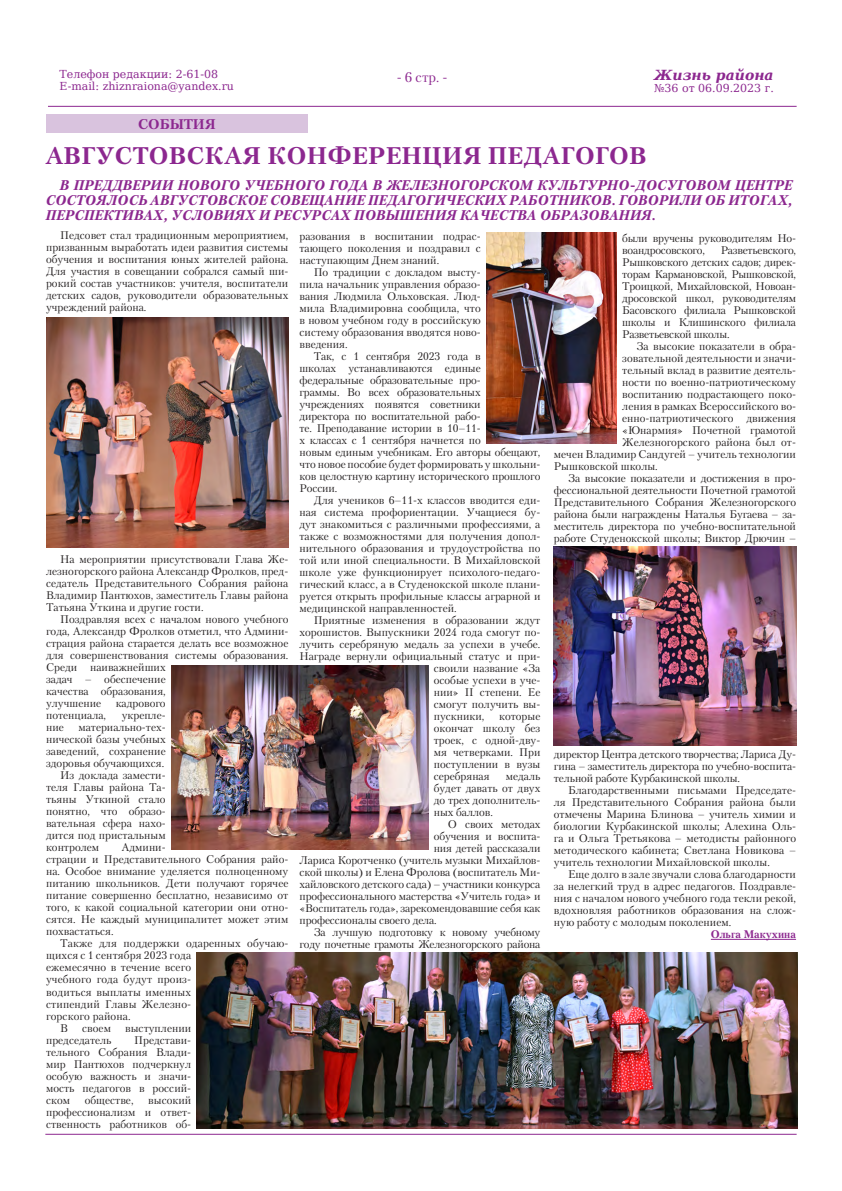
<style>
.page{position:relative;width:842px;height:1191px;background:#fff}
.page>*{position:absolute;margin:0;border:0;box-sizing:border-box;transform-origin:0 0}
.Заголовок{font:700 24px "Petersburg C";letter-spacing:.02em;color:#8c278f}
.Врезка{font:italic 700 14px/15px "Petersburg C";color:#8c278f;text-align:justify}
.t1{font:italic 700 14px "DejaVu Serif";color:#8c278f}
.t2{font:14px "Petersburg C";color:#8c278f}
.t3{font:700 14px "Petersburg C";color:#8c278f}
.Текст{font:11px/12px "Petersburg C";color:#231f20;text-align:justify}
.Текст-2{font:11px/12px "Petersburg C";letter-spacing:-.02em;color:#231f20;text-align:right}
.t4{font:11px "DejaVu Serif";color:#8c278f}
.Подпись{font:700 11px "Petersburg C";color:#8c278f}
</style>
<div class="page">
<hr style="left:48px;top:106px;width:749px;height:1px;background:#8c278f">
<hr style="left:45px;top:1133px;width:752px;height:1px;background:#8c278f">
<div style="left:46px;top:114px;width:261px;height:19px;background:#d9c3de"></div>
<hr style="left:711px;top:939px;width:85px;height:1px;background:#8c278f">
<img style="left:197px;top:952px;width:600px;height:176px">
<img style="left:486px;top:232px;width:131px;height:212px">
<img style="left:554px;top:546px;width:243px;height:199px">
<img style="left:46px;top:318px;width:242px;height:229px">
<img style="left:171px;top:666px;width:257px;height:183px">
<p class="t4" style="left:60px;top:66px;width:160px">Телефон редакции: 2-61-08</p>
<p class="t4" style="left:60px;top:78px;width:176px">E-mail: zhiznraiona@yandex.ru</p>
<p class="t3" style="left:138px;top:116px;width:79px">СОБЫТИЯ</p>
<p class="t2" style="left:397px;top:68px;width:52px">- 6 стр. -</p>
<p class="t1" style="left:654px;top:64px;width:121px">Жизнь района</p>
<p class="t4" style="left:654px;top:80px;width:121px">№36 от 06.09.2023 г.</p>
<p class="Заголовок" style="left:45px;top:141px;width:603px">АВГУСТОВСКАЯ КОНФЕРЕНЦИЯ ПЕДАГОГОВ</p>
<p class="Врезка" style="left:45px;top:177px;width:749px;text-indent:14px">В ПРЕДДВЕРИИ НОВОГО УЧЕБНОГО ГОДА В ЖЕЛЕЗНОГОРСКОМ КУЛЬТУРНО-ДОСУГОВОМ ЦЕНТРЕ СОСТОЯЛОСЬ АВГУСТОВСКОЕ СОВЕЩАНИЕ ПЕДАГОГИЧЕСКИХ РАБОТНИКОВ. ГОВОРИЛИ ОБ ИТОГАХ, ПЕРСПЕКТИВАХ, УСЛОВИЯХ И РЕСУРСАХ ПОВЫШЕНИЯ КАЧЕСТВА ОБРАЗОВАНИЯ.</p>
<p class="Текст" style="left:299px;top:230px;width:183px">разования в воспитании подрас&shy;тающего поколения и поздравил с наступающим Днем знаний.</p>
<p class="Текст" style="left:299px;top:266px;width:183px;text-indent:14px">По традиции с докладом высту&shy;пила начальник управления образо&shy;вания Людмила Ольховская. Люд&shy;мила Владимировна сообщила, что в новом учебном году в российскую систему образования вводятся ново&shy;введения.</p>
<p class="Текст" style="left:299px;top:350px;width:242px;text-align:left;text-indent:14px">Так, с 1 сентября 2023 года в<br>школах устанавливаются единые федеральные образовательные про-<br>граммы. Во всех образовательных учреждениях появятся советники<br>директора по воспитательной рабо-<br>те. Преподавание истории в 10–11-<br>х классах с 1 сентября начнется по<br>новым единым учебникам. Его авторы обещают, что новое пособие будет формировать у школьни&shy;ков целостную картину исторического прошлого России.</p>
<p class="Текст" style="left:299px;top:494px;width:242px;text-indent:14px">Для учеников 6–11-х классов вводится еди&shy;ная система профориентации. Учащиеся бу&shy;дут знакомиться с различными профессиями, а также с возможностями для получения допол&shy;нительного образования и трудоустройства по той или иной специальности. В Михайловской школе уже функционирует психолого-педаго&shy;гический класс, а в Студенокской школе плани&shy;руется открыть профильные классы аграрной и медицинской направленностей.</p>
<p class="Текст" style="left:314px;top:614px;width:228px">Приятные изменения в образовании ждут</p>
<p class="Текст" style="left:299px;top:626px;width:242px">хорошистов. Выпускники 2024 года смогут по-</p>
<p class="Текст" style="left:299px;top:638px;width:242px">лучить серебряную медаль за успехи в учебе.</p>
<p class="Текст" style="left:299px;top:650px;width:242px">Награде вернули официальный статус и при-</p>
<p class="Текст" style="left:434px;top:662px;width:108px">своили название «За</p>
<p class="Текст" style="left:434px;top:674px;width:108px">особые успехи в уче-</p>
<p class="Текст" style="left:434px;top:686px;width:108px">нии» II степени. Ее</p>
<p class="Текст" style="left:434px;top:698px;width:108px">смогут получить вы-</p>
<p class="Текст" style="left:434px;top:710px;width:52px">пускники,</p>
<p class="Текст" style="left:46px;top:229px;width:244px;text-indent:14px">Педсовет стал традиционным мероприятием, призванным выработать идеи развития системы обучения и воспитания юных жителей района.<br>Для участия в совещании собрался самый ши&shy;рокий состав участников: учителя, воспитатели детских садов, руководители образовательных учреждений района.</p>
<p class="Текст-2" style="left:622px;top:232px;width:175px;text-align:left">были вручены руководителям Но&shy;воандросовского,</p>
<p class="Текст" style="left:622px;top:244px;width:175px;text-indent:98px">Разветьевского, Рышковского детских садов; дирек&shy;торам Кармановской, Рышковской, Троицкой, Михайловской, Новоан&shy;дросовской школ, руководителям Басовского филиала Рышковской школы и Клишинского филиала Разветьевской школы.</p>
<p class="Текст" style="left:636px;top:340px;width:161px">За высокие показатели в обра-</p>
<p class="Текст" style="left:622px;top:352px;width:175px">зовательной деятельности и значи-</p>
<p class="Текст" style="left:622px;top:364px;width:175px">тельный вклад в развитие деятель-</p>
<p class="Текст" style="left:622px;top:376px;width:175px">ности по военно-патриотическому</p>
<p class="Текст" style="left:622px;top:388px;width:175px">воспитанию подрастающего поко-</p>
<p class="Текст" style="left:622px;top:400px;width:175px">ления в рамках Всероссийского во-</p>
<p class="Текст" style="left:622px;top:412px;width:175px">енно-патриотического движения</p>
<p class="Текст" style="left:622px;top:424px;width:175px">«Юнармия» Почетной грамотой</p>
<p class="Текст" style="left:622px;top:436px;width:175px">Железногорского района был от-</p>
<p class="Текст" style="left:554px;top:448px;width:244px">мечен Владимир Сандугей – учитель технологии</p>
<p class="Текст" style="left:554px;top:460px;width:105px">Рышковской школы.</p>
<p class="Текст" style="left:554px;top:472px;width:244px;text-indent:14px">За высокие показатели и достижения в про&shy;фессиональной деятельности Почетной грамотой Представительного Собрания Железногорского района были награждены Наталья Бугаева – за&shy;меститель директора по учебно-воспитательной работе Студенокской школы; Виктор Дрючин –</p>
<p class="Текст" style="left:46px;top:553px;width:244px;text-indent:14px">На мероприятии присутствовали Глава Же&shy;лезногорского района Александр Фролков, пред&shy;седатель Представительного Собрания района Владимир Пантюхов, заместитель Главы района Татьяна Уткина и другие гости.</p>
<p class="Текст" style="left:46px;top:613px;width:244px;text-align:left;text-indent:14px">Поздравляя всех с началом нового учебного года, Александр Фролков отметил, что Админи&shy;страция района старается делать все возможное для совершенствования системы образования.<br>Среди наиважнейших<br>задач – обеспечение<br>качества образования,<br>улучшение</p>
<p class="Текст" style="left:116px;top:697px;width:52px">кадрового</p>
<p class="Текст" style="left:46px;top:709px;width:62px">потенциала,</p>
<p class="Текст" style="left:122px;top:709px;width:45px">укрепле-</p>
<p class="Текст" style="left:46px;top:721px;width:19px">ние</p>
<p class="Текст" style="left:434px;top:710px;width:108px;text-indent:65px">которые окончат школу без троек, с одной-дву&shy;мя четверками. При поступлении в вузы серебряная</p>
<p class="Текст" style="left:46px;top:721px;width:121px;text-indent:32px">материально-тех&shy;нической базы учебных заведений, сохранение здоровья обучающихся.</p>
<p class="Текст" style="left:46px;top:769px;width:121px;text-indent:14px">Из доклада замести&shy;теля Главы района Та&shy;тьяны Уткиной стало понятно, что образо&shy;вательная сфера нахо&shy;дится под пристальным контролем</p>
<p class="Текст" style="left:554px;top:748px;width:244px">директор Центра детского творчества; Лариса Ду&shy;гина – заместитель директора по учебно-воспита&shy;тельной работе Курбакинской школы.</p>
<p class="Текст" style="left:554px;top:784px;width:244px;text-indent:14px">Благодарственными письмами Председате&shy;ля Представительного Собрания района были отмечены Марина Блинова – учитель химии и биологии Курбакинской школы; Алехина Оль&shy;га и Ольга Третьякова – методисты районного методического кабинета; Светлана Новикова – учитель технологии Михайловской школы.</p>
<p class="Текст" style="left:554px;top:868px;width:244px;text-indent:14px">Еще долго в зале звучали слова благодарности за нелегкий труд в адрес педагогов. Поздравле&shy;ния с началом нового учебного года текли рекой, вдохновляя работников образования на слож&shy;ную работу с молодым поколением.</p>
<p class="Подпись" style="left:711px;top:928px;width:87px">Ольга Макухина</p>
<p class="Текст" style="left:434px;top:770px;width:108px;text-indent:72px">медаль будет давать от двух до трех дополнитель&shy;ных баллов.</p>
<p class="Текст" style="left:448px;top:818px;width:94px">О своих методах</p>
<p class="Текст" style="left:434px;top:830px;width:108px">обучения и воспита-</p>
<p class="Текст" style="left:434px;top:842px;width:108px">ния детей рассказали</p>
<p class="Текст" style="left:299px;top:854px;width:242px">Лариса Коротченко (учитель музыки Михайлов-</p>
<p class="Текст" style="left:299px;top:866px;width:242px">ской школы) и Елена Фролова (воспитатель Ми-</p>
<p class="Текст" style="left:299px;top:878px;width:242px">хайловского детского сада) – участники конкурса</p>
<p class="Текст" style="left:299px;top:890px;width:242px">профессионального мастерства «Учитель года» и</p>
<p class="Текст" style="left:299px;top:902px;width:242px">«Воспитатель года», зарекомендовавшие себя как</p>
<p class="Текст" style="left:299px;top:914px;width:139px">профессионалы своего дела.</p>
<p class="Текст-2" style="left:299px;top:926px;width:242px">За лучшую подготовку к новому учебному году почетные грамоты Железногорского района</p>
<p class="Текст" style="left:46px;top:841px;width:244px;text-align:left;text-indent:76px">Админи-<br>страции и Представительного Собрания райо&shy;на. Особое внимание уделяется полноценному питанию школьников. Дети получают горячее питание совершенно бесплатно, независимо от того, к какой социальной категории они отно&shy;сятся. Не каждый муниципалитет может этим похвастаться.</p>
<p class="Текст" style="left:46px;top:937px;width:244px;text-align:left;text-indent:14px">Также для поддержки одаренных обучаю&shy;щихся с 1 сентября 2023 года<br>ежемесячно в течение всего<br>учебного года будут произ-<br>водиться выплаты именных<br>стипендий Главы Железно-<br>горского района.</p>
<p class="Текст" style="left:60px;top:1021px;width:9px">В</p>
<p class="Текст" style="left:82px;top:1021px;width:30px">своем</p>
<p class="Текст" style="left:125px;top:1021px;width:67px">выступлении</p>
<p class="Текст" style="left:46px;top:1033px;width:67px">председатель</p>
<p class="Текст" style="left:46px;top:1033px;width:147px;text-indent:88px">Представи&shy;тельного Собрания Влади&shy;мир Пантюхов подчеркнул особую важность и значи&shy;мость педагогов в россий&shy;ском</p>
<p class="Текст" style="left:85px;top:1093px;width:50px">обществе,</p>
<p class="Текст" style="left:46px;top:1093px;width:147px;text-indent:102px">высокий профессионализм и ответ&shy;ственность работников об-</p>
</div>
